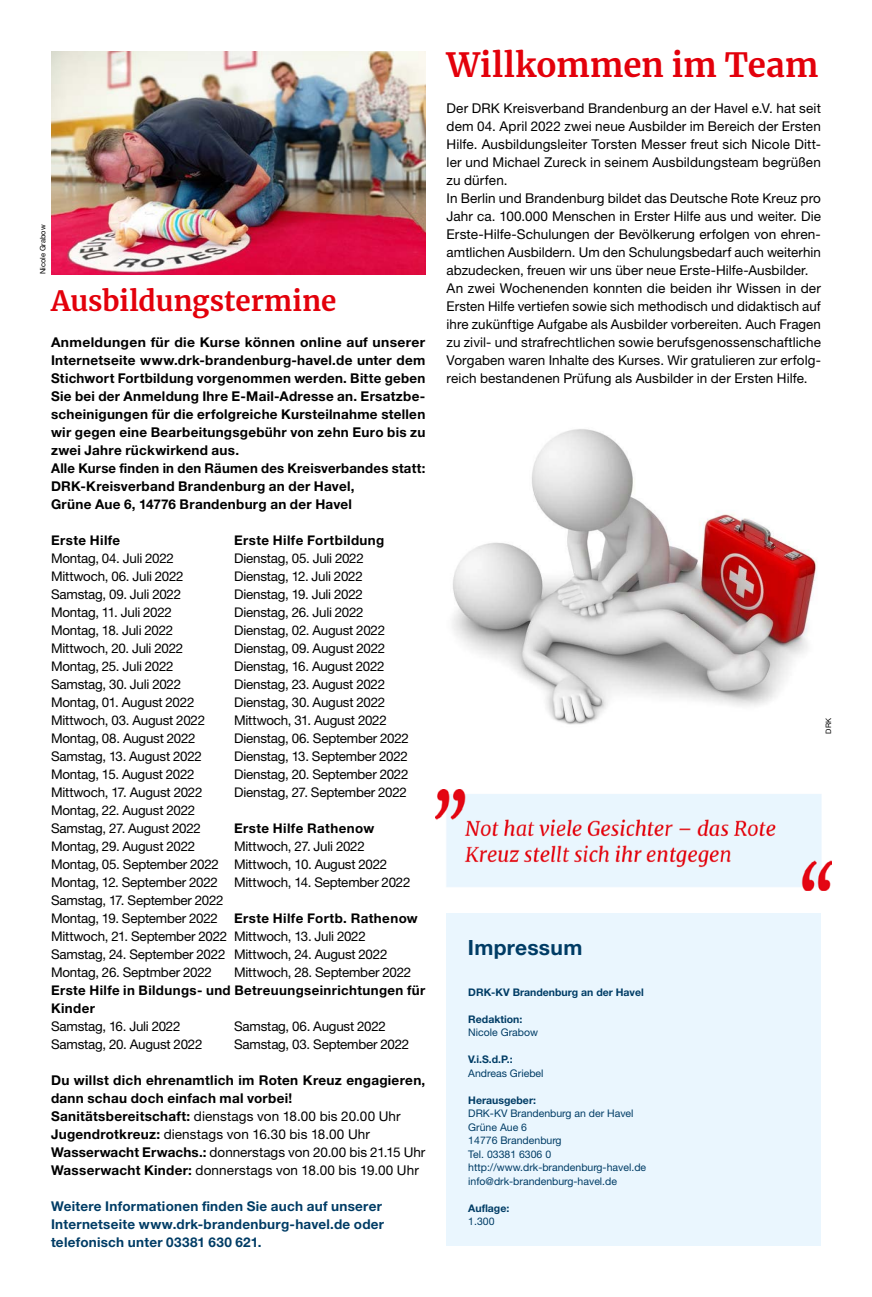
<style>
.page{position:relative;width:872px;height:1297px;background:#fff}
.page>*{position:absolute;margin:0;border:0;box-sizing:border-box;transform-origin:0 0}
.MGB_Headline_23{font:700 33px "Merriweather";color:#e3000b}
.MGB_Headline_23-2{font:700 27.75px "Merriweather";letter-spacing:-.005em;color:#e3000b}
.t1{font:700 21px "Helvetica Neue LT Pro";letter-spacing:.015em;color:#003c65}
.MGB_Copy{font:13.5px/18px "Helvetica Neue LT Pro";letter-spacing:.01em;color:#000;text-align:justify}
.MGB_Copy_bold{font:700 13.5px/18px "Helvetica Neue LT Pro";letter-spacing:.02em;color:#000}
.MGB_Info{font:700 13.5px/18px "Helvetica Neue LT Pro";letter-spacing:.02em;color:#003c65}
.MGB_Copy-2{font:13.35px "Helvetica Neue LT Pro";letter-spacing:-.015em;color:#000}
.MGB_Copy_bold-2{font:700 13.35px "Helvetica Neue LT Pro";letter-spacing:.03em;color:#000}
.MGB_Copy-3{font:700 13.35px "Helvetica Neue LT Pro";letter-spacing:.03em;color:#000}
.MGB_Impressum{font:10.5px "Helvetica Neue LT Pro";color:#003c65}
.MGB_Impressum-2{font:700 10.5px "Helvetica Neue LT Pro";color:#003c65}
.MGB_Fotocredits{font:7.5px "Helvetica Neue LT Pro";color:#000}
.s1{font-weight:400}
.s2{font-weight:700}
</style>
<div class="page">
<div style="left:446px;top:913px;width:375px;height:333px;background:#eaf6fe"></div>
<img style="left:51px;top:51px;width:374px;height:224px">
<img style="left:436px;top:789px;width:395px;height:102px">
<img style="left:452px;top:429px;width:365px;height:296px">
<p class="MGB_Fotocredits" style="left:38px;top:274px;width:51px;rotate:-90deg">Nicole Grabow</p>
<p class="MGB_Headline_23-2" style="left:51px;top:281px;width:287px">Ausbildungstermine</p>
<p class="MGB_Copy_bold" style="left:51px;top:332px;width:376px;text-align:justify">Anmeldungen für die Kurse können online auf unserer Internetseite www.drk-brandenburg-havel.de unter dem Stichwort Fortbildung vorgenommen werden. Bitte geben Sie bei der Anmeldung Ihre E-Mail-Adresse an. Ersatzbe&shy;scheinigungen für die erfolgreiche Kursteilnahme stellen wir gegen eine Bearbeitungsgebühr von zehn Euro bis zu zwei Jahre rückwirkend aus.</p>
<p class="MGB_Copy_bold" style="left:51px;top:458px;width:376px">Alle Kurse finden in den Räumen des Kreisverbandes statt:<br>DRK-Kreisverband Brandenburg an der Havel,</p>
<p class="MGB_Copy_bold" style="left:51px;top:494px;width:302px">Grüne Aue 6, 14776 Brandenburg an der Havel</p>
<p class="MGB_Copy_bold-2" style="left:51px;top:532px;width:71px">Erste Hilfe</p>
<p class="MGB_Copy_bold-2" style="left:234px;top:532px;width:152px">Erste Hilfe Fortbildung</p>
<p class="MGB_Copy-2" style="left:51px;top:550px;width:124px">Montag, 04. Juli 2022</p>
<p class="MGB_Copy-2" style="left:234px;top:550px;width:131px">Dienstag, 05. Juli 2022</p>
<p class="MGB_Copy-2" style="left:51px;top:568px;width:134px">Mittwoch, 06. Juli 2022</p>
<p class="MGB_Copy-2" style="left:234px;top:568px;width:130px">Dienstag, 12. Juli 2022</p>
<p class="MGB_Copy-2" style="left:51px;top:586px;width:132px">Samstag, 09. Juli 2022</p>
<p class="MGB_Copy-2" style="left:234px;top:586px;width:130px">Dienstag, 19. Juli 2022</p>
<p class="MGB_Copy-2" style="left:51px;top:604px;width:122px">Montag, 11. Juli 2022</p>
<p class="MGB_Copy-2" style="left:234px;top:604px;width:131px">Dienstag, 26. Juli 2022</p>
<p class="MGB_Copy-2" style="left:51px;top:622px;width:124px">Montag, 18. Juli 2022</p>
<p class="MGB_Copy-2" style="left:234px;top:622px;width:152px">Dienstag, 02. August 2022</p>
<p class="MGB_Copy-2" style="left:51px;top:640px;width:134px">Mittwoch, 20. Juli 2022</p>
<p class="MGB_Copy-2" style="left:234px;top:640px;width:153px">Dienstag, 09. August 2022</p>
<p class="MGB_Copy-2" style="left:51px;top:658px;width:124px">Montag, 25. Juli 2022</p>
<p class="MGB_Copy-2" style="left:234px;top:658px;width:152px">Dienstag, 16. August 2022</p>
<p class="MGB_Copy-2" style="left:51px;top:676px;width:132px">Samstag, 30. Juli 2022</p>
<p class="MGB_Copy-2" style="left:234px;top:676px;width:153px">Dienstag, 23. August 2022</p>
<p class="MGB_Copy-2" style="left:51px;top:694px;width:145px">Montag, 01. August 2022</p>
<p class="MGB_Copy-2" style="left:234px;top:694px;width:153px">Dienstag, 30. August 2022</p>
<p class="MGB_Copy-2" style="left:51px;top:712px;width:156px">Mittwoch, 03. August 2022</p>
<p class="MGB_Copy-2" style="left:234px;top:712px;width:154px">Mittwoch, 31. August 2022</p>
<p class="MGB_Copy-2" style="left:51px;top:730px;width:146px">Montag, 08. August 2022</p>
<p class="MGB_Copy-2" style="left:234px;top:730px;width:176px">Dienstag, 06. September 2022</p>
<p class="MGB_Copy-2" style="left:51px;top:748px;width:152px">Samstag, 13. August 2022</p>
<p class="MGB_Copy-2" style="left:234px;top:748px;width:175px">Dienstag, 13. September 2022</p>
<p class="MGB_Copy-2" style="left:51px;top:766px;width:145px">Montag, 15. August 2022</p>
<p class="MGB_Copy-2" style="left:234px;top:766px;width:176px">Dienstag, 20. September 2022</p>
<p class="MGB_Copy-2" style="left:51px;top:784px;width:153px">Mittwoch, 17. August 2022</p>
<p class="MGB_Copy-2" style="left:234px;top:784px;width:174px">Dienstag, 27. September 2022</p>
<p class="MGB_Copy-2" style="left:51px;top:802px;width:146px">Montag, 22. August 2022</p>
<p class="MGB_Copy-2" style="left:51px;top:820px;width:151px">Samstag, 27. August 2022</p>
<p class="MGB_Copy-3" style="left:234px;top:820px;width:142px">Erste Hilfe Rathenow</p>
<p class="MGB_Copy-2" style="left:51px;top:838px;width:146px">Montag, 29. August 2022</p>
<p class="MGB_Copy-2" style="left:234px;top:838px;width:132px">Mittwoch, 27. Juli 2022</p>
<p class="MGB_Copy-2" style="left:51px;top:856px;width:338px">Montag, 05. September 2022 Mittwoch, 10. August 2022</p>
<p class="MGB_Copy-2" style="left:51px;top:874px;width:361px">Montag, 12. September 2022 Mittwoch, 14. September 2022</p>
<p class="MGB_Copy-2" style="left:51px;top:892px;width:174px">Samstag, 17. September 2022</p>
<p class="MGB_Copy-3" style="left:51px;top:910px;width:368px"><span class="s1">Montag, 19. September 2022</span> Erste Hilfe Fortb. Rathenow</p>
<p class="MGB_Copy-2" style="left:51px;top:928px;width:316px">Mittwoch, 21. September 2022 Mittwoch, 13. Juli 2022</p>
<p class="MGB_Copy-2" style="left:51px;top:946px;width:338px">Samstag, 24. September 2022 Mittwoch, 24. August 2022</p>
<p class="MGB_Copy-2" style="left:51px;top:964px;width:162px">Montag, 26. Septmber 2022</p>
<p class="MGB_Copy-2" style="left:234px;top:964px;width:179px">Mittwoch, 28. September 2022</p>
<p class="MGB_Copy_bold-2" style="left:51px;top:982px;width:376px">Erste Hilfe in Bildungs- und Betreuungseinrichtungen für</p>
<p class="MGB_Copy_bold-2" style="left:51px;top:1000px;width:46px">Kinder</p>
<p class="MGB_Copy-2" style="left:51px;top:1018px;width:131px">Samstag, 16. Juli 2022</p>
<p class="MGB_Copy-2" style="left:234px;top:1018px;width:153px">Samstag, 06. August 2022</p>
<p class="MGB_Copy-2" style="left:51px;top:1036px;width:153px">Samstag, 20. August 2022</p>
<p class="MGB_Copy-2" style="left:234px;top:1036px;width:177px">Samstag, 03. September 2022</p>
<p class="MGB_Copy_bold" style="left:51px;top:1070px;width:376px">Du willst dich ehrenamtlich im Roten Kreuz engagieren, dann schau doch einfach mal vorbei!</p>
<p class="MGB_Copy" style="left:51px;top:1106px;width:351px"><span class="s2">Sanitätsbereitschaft:</span> dienstags von 18.00 bis 20.00 Uhr</p>
<p class="MGB_Copy" style="left:51px;top:1124px;width:320px"><span class="s2">Jugendrotkreuz:</span> dienstags von 16.30 bis 18.00 Uhr</p>
<p class="MGB_Copy" style="left:51px;top:1142px;width:376px"><span class="s2">Wasserwacht Erwachs.:</span> donnerstags von 20.00 bis 21.15 Uhr</p>
<p class="MGB_Copy" style="left:51px;top:1160px;width:369px"><span class="s2">Wasserwacht Kinder:</span> donnerstags von 18.00 bis 19.00 Uhr</p>
<p class="MGB_Info" style="left:51px;top:1196px;width:335px">Weitere Informationen finden Sie auch auf unserer<br>Internetseite www.drk-brandenburg-havel.de oder telefonisch unter 03381 630 621.</p>
<p class="MGB_Headline_23" style="left:446px;top:42px;width:373px">Willkommen im Team</p>
<p class="MGB_Copy" style="left:446px;top:98px;width:376px">Der DRK Kreisverband Brandenburg an der Havel e.V. hat seit dem 04. April 2022 zwei neue Ausbilder im Bereich der Ersten Hilfe. Ausbildungsleiter Torsten Messer freut sich Nicole Ditt&shy;ler und Michael Zureck in seinem Ausbildungsteam begrüßen zu dürfen.</p>
<p class="MGB_Copy" style="left:446px;top:188px;width:376px">In Berlin und Brandenburg bildet das Deutsche Rote Kreuz pro Jahr ca. 100.000 Menschen in Erster Hilfe aus und weiter. Die Erste-Hilfe-Schulungen der Bevölkerung erfolgen von ehren&shy;amtlichen Ausbildern. Um den Schulungsbedarf auch weiterhin abzudecken, freuen wir uns über neue Erste-Hilfe-Ausbilder.</p>
<p class="MGB_Copy" style="left:446px;top:278px;width:376px">An zwei Wochenenden konnten die beiden ihr Wissen in der Ersten Hilfe vertiefen sowie sich methodisch und didaktisch auf ihre zukünftige Aufgabe als Ausbilder vorbereiten. Auch Fragen zu zivil- und strafrechtlichen sowie berufsgenossenschaftliche Vorgaben waren Inhalte des Kurses. Wir gratulieren zur erfolg&shy;reich bestandenen Prüfung als Ausbilder in der Ersten Hilfe.</p>
<p class="t1" style="left:468px;top:935px;width:116px">Impressum</p>
<p class="MGB_Impressum-2" style="left:468px;top:985px;width:177px">DRK-KV Brandenburg an der Havel</p>
<p class="MGB_Impressum-2" style="left:468px;top:1012px;width:56px">Redaktion:</p>
<p class="MGB_Impressum" style="left:468px;top:1026px;width:71px">Nicole Grabow</p>
<p class="MGB_Impressum-2" style="left:468px;top:1053px;width:46px">V.i.S.d.P.:</p>
<p class="MGB_Impressum" style="left:468px;top:1066px;width:77px">Andreas Griebel</p>
<p class="MGB_Impressum-2" style="left:468px;top:1093px;width:69px">Herausgeber:</p>
<p class="MGB_Impressum" style="left:468px;top:1107px;width:167px">DRK-KV Brandenburg an der Havel</p>
<p class="MGB_Impressum" style="left:468px;top:1120px;width:60px">Grüne Aue 6</p>
<p class="MGB_Impressum" style="left:468px;top:1134px;width:95px">14776 Brandenburg</p>
<p class="MGB_Impressum" style="left:468px;top:1147px;width:84px">Tel. 03381 6306 0</p>
<p class="MGB_Impressum" style="left:468px;top:1161px;width:179px">http://www.drk-brandenburg-havel.de</p>
<p class="MGB_Impressum" style="left:468px;top:1174px;width:150px">info@drk-brandenburg-havel.de</p>
<p class="MGB_Impressum-2" style="left:468px;top:1201px;width:43px">Auflage:</p>
<p class="MGB_Impressum" style="left:468px;top:1215px;width:28px">1.300</p>
<p class="MGB_Fotocredits" style="left:824px;top:733px;width:17px;rotate:-90deg">DRK</p>
</div>
